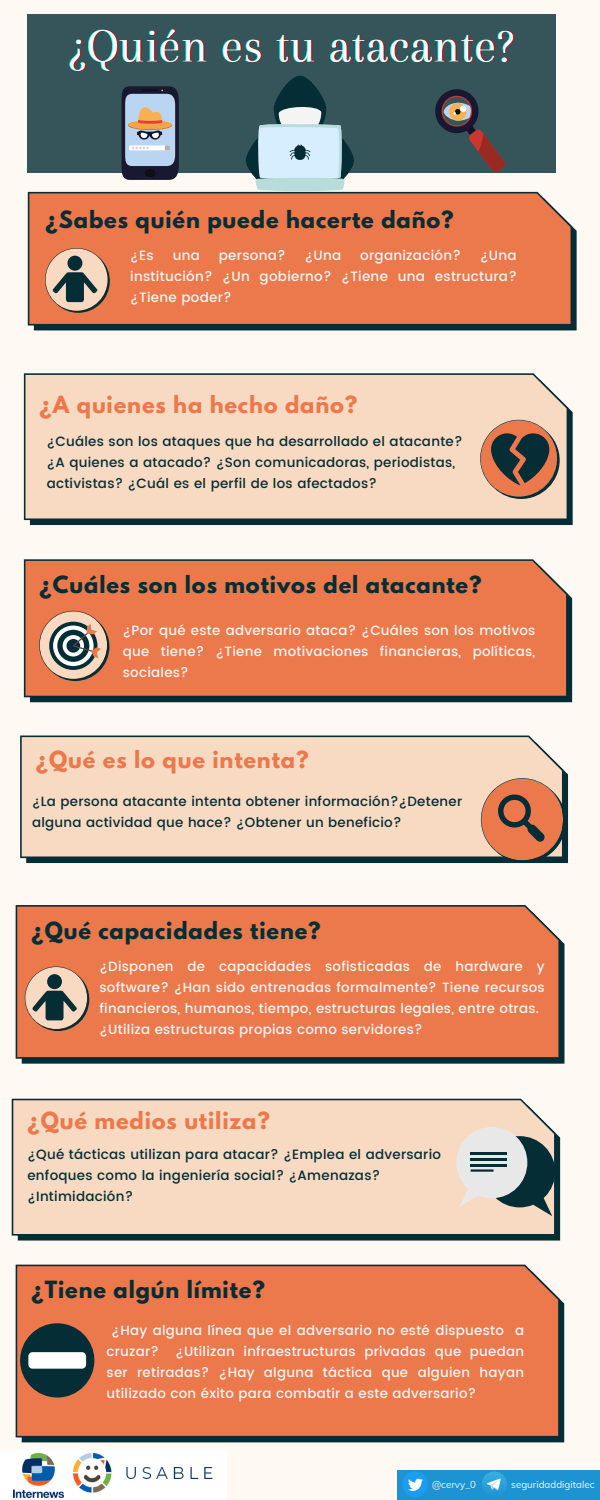
<style>
.page{position:relative;width:600px;height:1500px;background:#fff9f4}
.page>*{position:absolute;margin:0;border:0;box-sizing:border-box;transform-origin:0 0}
.t1{font:700 21px "League Spartan";letter-spacing:.04em;color:#052d35}
.t2{font:700 21px "League Spartan";letter-spacing:.04em;color:#eb794b}
.t3{font:500 13.5px/21px "Poppins";letter-spacing:.02em;color:#f5f6f7;text-align:justify}
.t4{font:500 13.4px/21px "Poppins";letter-spacing:.02em;color:#f5f6f7;text-align:justify}
.t5{font:500 13.4px/21px "Poppins";letter-spacing:.02em;color:#052d35}
.t6{font:9.8px "Muli";color:#fdf9de}
</style>
<div class="page">
<div style="left:34px;top:226px;width:543px;height:104px;background:#052d35"></div>
<div style="left:28px;top:192px;width:544px;height:134px;background:#eb794b"></div>
<div style="left:30px;top:407px;width:543px;height:118px;background:#052d35"></div>
<div style="left:24px;top:373px;width:544px;height:147px;background:#f7dac1"></div>
<svg style="left:45px;top:248px;width:65px;height:65px;background:#b2947f"></svg>
<svg style="left:480px;top:420px;width:80px;height:79px;background:#9a735d"></svg>
<div style="left:30px;top:594px;width:542px;height:108px;background:#052d35"></div>
<div style="left:24px;top:559px;width:544px;height:138px;background:#eb794b"></div>
<div style="left:26px;top:770px;width:542px;height:93px;background:#052d35"></div>
<div style="left:20px;top:736px;width:544px;height:122px;background:#f7dac1"></div>
<svg style="left:22px;top:939px;width:542px;height:125px;background:#143940"></svg>
<div style="left:16px;top:905px;width:544px;height:154px;background:#eb794b"></div>
<svg style="left:25px;top:967px;width:64px;height:64px;background:#b19580"></svg>
<svg style="left:39px;top:611px;width:70px;height:70px;background:#b19785"></svg>
<svg style="left:481px;top:778px;width:85px;height:85px;background:#b77557"></svg>
<svg style="left:18px;top:1133px;width:542px;height:108px;background:#193d44"></svg>
<div style="left:12px;top:1099px;width:544px;height:137px;background:#f7dac1"></div>
<div style="left:22px;top:1299px;width:542px;height:143px;background:#052d35"></div>
<div style="left:16px;top:1265px;width:544px;height:172px;background:#eb794b"></div>
<div style="left:20px;top:1323px;width:74px;height:75px;background:#052d35;border-radius:50%"></div>
<div style="left:28px;top:1352px;width:58px;height:17px;background:#fff;border-radius:4px"></div>
<div style="left:484px;top:1136px;width:71px;height:71px;background:#052d35;border-radius:50%"></div>
<svg style="left:523px;top:1193px;width:29px;height:23px"></svg>
<div style="left:456px;top:1127px;width:71px;height:71px;background:#e8e8e8;border-radius:50%"></div>
<svg style="left:459px;top:1184px;width:29px;height:23px"></svg>
<hr style="left:471px;top:1153px;width:36px;height:2px;background:#052d35">
<hr style="left:471px;top:1159px;width:36px;height:2px;background:#052d35">
<hr style="left:471px;top:1164px;width:36px;height:3px;background:#052d35">
<hr style="left:471px;top:1169px;width:23px;height:3px;background:#052d35">
<div style="left:27px;top:14px;width:529px;height:159px;background:#36555a"></div>
<div style="left:274px;top:76px;width:52px;height:67px;background:#052d35;border-radius:50%"></div>
<svg style="left:245px;top:107px;width:110px;height:85px"></svg>
<svg style="left:122px;top:86px;width:57px;height:94px;background:#8a8f9b"></svg>
<svg style="left:435px;top:89px;width:70px;height:84px"></svg>
<img style="left:69px;top:29px;width:446px;height:42px">
<div style="left:0;top:1450px;width:226px;height:50px;background:#fff"></div>
<img style="left:14px;top:1454px;width:49px;height:43px">
<img style="left:73px;top:1454px;width:140px;height:38px">
<div style="left:397px;top:1470px;width:203px;height:30px;background:#1d93d2"></div>
<svg style="left:402px;top:1471px;width:26px;height:26px"></svg>
<div style="left:481px;top:1471px;width:26px;height:26px;background:linear-gradient(to right,#2aa1da,#2ba2db);border-radius:50%"></div>
<svg style="left:487px;top:1478px;width:14px;height:12px"></svg>
<p class="t1" style="left:45px;top:209px;width:410px">¿Sabes quién puede hacerte daño?</p>
<p class="t3" style="left:130px;top:244px;width:25px">¿Es</p>
<p class="t3" style="left:173px;top:244px;width:29px">una</p>
<p class="t3" style="left:219px;top:244px;width:68px">persona?</p>
<p class="t3" style="left:305px;top:244px;width:38px">¿Una</p>
<p class="t3" style="left:360px;top:244px;width:102px">organización?</p>
<p class="t3" style="left:130px;top:244px;width:388px;text-indent:350px">¿Una institución? ¿Un gobierno? ¿Tiene una estructura? ¿Tiene poder?</p>
<p class="t2" style="left:40px;top:394px;width:319px">¿A quienes ha hecho daño?</p>
<p class="t5" style="left:47px;top:431px;width:418px">¿Cuáles son los ataques que ha desarrollado el atacante? ¿A quienes a atacado? ¿Son comunicadoras, periodistas, activistas? ¿Cuál es el perfil de los afectados?</p>
<p class="t1" style="left:40px;top:574px;width:444px">¿Cuáles son los motivos del atacante?</p>
<p class="t4" style="left:123px;top:620px;width:414px">¿Por qué este adversario ataca? ¿Cuáles son los motivos que tiene? ¿Tiene motivaciones financieras, políticas, sociales?</p>
<p class="t2" style="left:36px;top:749px;width:274px">¿Qué es lo que intenta?</p>
<p class="t5" style="left:32px;top:791px;width:432px">¿La persona atacante intenta obtener información?¿Detener alguna actividad que hace? ¿Obtener un beneficio?</p>
<p class="t1" style="left:31px;top:920px;width:291px">¿Qué capacidades tiene?</p>
<p class="t4" style="left:100px;top:956px;width:447px">¿Disponen de capacidades sofisticadas de hardware y software? ¿Han sido entrenadas formalmente? Tiene recursos financieros, humanos, tiempo, estructuras legales, entre otras.</p>
<p class="t4" style="left:100px;top:1019px;width:325px">¿Utiliza estructuras propias como servidores?</p>
<p class="t2" style="left:27px;top:1110px;width:244px">¿Qué medios utiliza?</p>
<p class="t5" style="left:27px;top:1144px;width:415px">¿Qué tácticas utilizan para atacar? ¿Emplea el adversario enfoques como la ingeniería social? ¿Amenazas? ¿Intimidación?</p>
<p class="t1" style="left:31px;top:1279px;width:235px">¿Tiene algún límite?</p>
<p class="t4" style="left:107px;top:1320px;width:419px;text-indent:5px">¿Hay alguna línea que el adversario no esté dispuesto a cruzar? ¿Utilizan infraestructuras privadas que puedan ser retiradas? ¿Hay alguna táctica que alguien hayan utilizado con éxito para combatir a este adversario?</p>
<p class="t6" style="left:432px;top:1478px;width:46px">@cervy_0</p>
<p class="t6" style="left:511px;top:1478px;width:85px">seguridaddigitalec</p>
</div>
